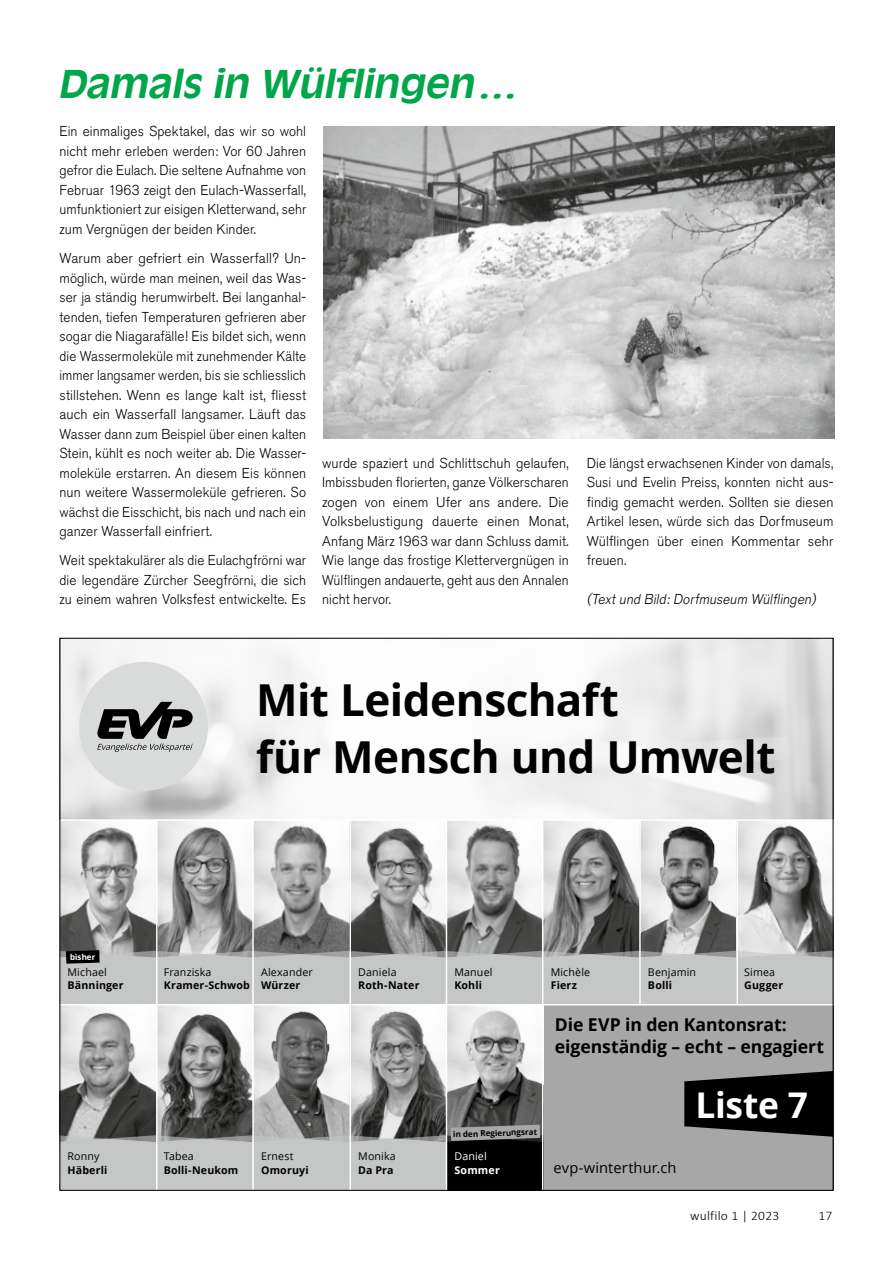
<style>
.page{position:relative;width:893px;height:1263px;background:#fff}
.page>*{position:absolute;margin:0;border:0;box-sizing:border-box;transform-origin:0 0}
.t1{font:700 44.1px/57.3px "Open Sans";letter-spacing:-.01em;color:#000}
.t2{font:italic 700 37.8px "Antique Olive";color:#00a649}
.t3{font:700 35.4px "Open Sans";letter-spacing:-.01em;color:#fff}
.t4{font:700 17.55px/21.1px "Open Sans";letter-spacing:-.005em;color:#000}
.t5{font:14.7px "Open Sans";letter-spacing:.005em;color:#000}
.t6{font:300 14.25px/19.5px "Akzidenz Grotesk BE";letter-spacing:.005em;color:#000;text-align:justify}
.t7{font:300 14.25px/19.5px "Akzidenz Grotesk BE";letter-spacing:.005em;color:#000;text-align:justify;scale:.95 1}
.t8{font:300 14.25px/19.5px "Akzidenz Grotesk BE";letter-spacing:.005em;color:#000;text-align:justify;scale:.96 1}
.t9{font:300 14.25px/19.5px "Akzidenz Grotesk BE";letter-spacing:.005em;color:#000;text-align:justify;scale:.94 1}
.t10{font:italic 300 14.25px "Akzidenz Grotesk BE";color:#000;scale:.95 1}
.t11{font:300 13.05px "Calibri";letter-spacing:.015em;color:#000}
.t12{font:700 10.65px "Open Sans";letter-spacing:.015em;color:#000}
.t13{font:10.65px "Open Sans";letter-spacing:.015em;color:#000}
.t14{font:10.65px "Open Sans";letter-spacing:.015em;color:#fff}
.t15{font:700 10.65px "Open Sans";letter-spacing:.015em;color:#fff}
.t16{font:700 8.1px "Open Sans";color:#000}
.t17{font:700 8.1px "Open Sans";color:#fff}
</style>
<div class="page">
<img style="left:323px;top:127px;width:511px;height:311px">
<div style="left:543px;top:1005px;width:290px;height:185px;background:#a7a7a8"></div>
<div style="left:79px;top:662px;width:129px;height:129px;background:#d9dada;border-radius:50%"></div>
<svg style="left:97px;top:702px;width:96px;height:50px"></svg>
<img style="left:62px;top:1005px;width:480px;height:120px">
<img style="left:62px;top:821px;width:480px;height:125px">
<img style="left:543px;top:822px;width:96px;height:124px">
<img style="left:641px;top:821px;width:190px;height:125px">
<svg style="left:684px;top:1071px;width:147px;height:66px"></svg>
<svg style="left:62px;top:1125px;width:480px;height:64px;background:#959595"></svg>
<svg style="left:62px;top:946px;width:769px;height:58px;background:#b9baba"></svg>
<hr style="left:156px;top:820px;width:2px;height:370px;background:#fff">
<hr style="left:350px;top:820px;width:1px;height:370px;background:#fff">
<hr style="left:446px;top:820px;width:1px;height:370px;background:#fff">
<hr style="left:542px;top:820px;width:1px;height:370px;background:#fff">
<hr style="left:639px;top:820px;width:2px;height:185px;background:#fff">
<hr style="left:736px;top:821px;width:2px;height:183px;background:#fff">
<hr style="left:252px;top:819px;width:2px;height:371px;background:#fff">
<h2 class="t2" style="left:57px;top:61px;width:469px">Damals in Wülflingen…</h2>
<p class="t7" style="left:60px;top:122px;width:261px">Ein einmaliges Spektakel, das wir so wohl nicht mehr erleben werden: Vor 60 Jahren gefror die Eulach. Die seltene Aufnahme von Februar 1963 zeigt den Eulach-Wasserfall, umfunktioniert zur eisigen Kletterwand, sehr zum Vergnügen der beiden Kinder.</p>
<p class="t6" style="left:60px;top:249px;width:248px">Warum aber gefriert ein Wasserfall? Un&shy;möglich, würde man meinen, weil das Was&shy;ser ja ständig herumwirbelt. Bei langanhal&shy;tenden, tiefen Temperaturen gefrieren aber sogar die Niagarafälle! Eis bildet sich, wenn die Wassermoleküle mit zunehmender Kälte immer langsamer werden, bis sie schliesslich stillstehen. Wenn es lange kalt ist, fliesst auch ein Wasserfall langsamer. Läuft das Wasser dann zum Beispiel über einen kalten Stein, kühlt es noch weiter ab. Die Wasser&shy;moleküle erstarren. An diesem Eis können nun weitere Wassermoleküle gefrieren. So wächst die Eisschicht, bis nach und nach ein ganzer Wasserfall einfriert.</p>
<p class="t9" style="left:60px;top:551px;width:264px">Weit spektakulärer als die Eulachgfrörni war die legendäre Zürcher Seegfrörni, die sich zu einem wahren Volksfest entwickelte. Es</p>
<p class="t8" style="left:322px;top:453px;width:258px">wurde spaziert und Schlittschuh gelaufen, Imbissbuden florierten, ganze Völkerscharen zogen von einem Ufer ans andere. Die Volksbelustigung dauerte einen Monat, Anfang März 1963 war dann Schluss damit.<br>Wie lange das frostige Klettervergnügen in Wülflingen andauerte, geht aus den Annalen nicht hervor.</p>
<p class="t7" style="left:587px;top:453px;width:261px">Die längst erwachsenen Kinder von damals, Susi und Evelin Preiss, konnten nicht aus&shy;findig gemacht werden. Sollten sie diesen Artikel lesen, würde sich das Dorfmuseum Wülflingen über einen Kommentar sehr freuen.</p>
<p class="t10" style="left:587px;top:591px;width:245px">(Textund Bild:Dorfmuseum Wülflingen)</p>
<h1 class="t1" style="left:256px;top:670px;width:521px">Mit Leidenschaft<br>für Mensch und Umwelt</h1>
<p class="t17" style="left:70px;top:952px;width:27px;rotate:-2deg">bisher</p>
<p class="t13" style="left:68px;top:965px;width:41px">Michael</p>
<p class="t12" style="left:68px;top:978px;width:58px">Bänninger</p>
<p class="t13" style="left:164px;top:965px;width:49px">Franziska</p>
<p class="t12" style="left:164px;top:978px;width:88px">Kramer-Schwob</p>
<p class="t13" style="left:261px;top:965px;width:53px">Alexander</p>
<p class="t12" style="left:261px;top:978px;width:41px">Würzer</p>
<p class="t13" style="left:68px;top:1149px;width:34px">Ronny</p>
<p class="t12" style="left:68px;top:1162px;width:41px">Häberli</p>
<p class="t13" style="left:164px;top:1149px;width:32px">Tabea</p>
<p class="t12" style="left:164px;top:1162px;width:76px">Bolli-Neukom</p>
<p class="t13" style="left:261px;top:1149px;width:34px">Ernest</p>
<p class="t12" style="left:261px;top:1162px;width:49px">Omoruyi</p>
<p class="t13" style="left:358px;top:965px;width:40px">Daniela</p>
<p class="t12" style="left:358px;top:978px;width:63px">Roth-Nater</p>
<p class="t13" style="left:358px;top:1149px;width:39px">Monika</p>
<p class="t12" style="left:358px;top:1162px;width:37px">Da Pra</p>
<p class="t13" style="left:454px;top:965px;width:40px">Manuel</p>
<p class="t12" style="left:454px;top:978px;width:29px">Kohli</p>
<p class="t16" style="left:453px;top:1129px;width:85px;rotate:-2deg">in den Regierungsrat</p>
<p class="t14" style="left:454px;top:1149px;width:34px">Daniel</p>
<p class="t15" style="left:454px;top:1162px;width:47px">Sommer</p>
<p class="t13" style="left:551px;top:965px;width:41px">Michèle</p>
<p class="t12" style="left:551px;top:978px;width:28px">Fierz</p>
<p class="t13" style="left:648px;top:965px;width:50px">Benjamin</p>
<p class="t12" style="left:648px;top:978px;width:26px">Bolli</p>
<p class="t13" style="left:744px;top:965px;width:32px">Simea</p>
<p class="t12" style="left:744px;top:978px;width:41px">Gugger</p>
<p class="t4" style="left:555px;top:1014px;width:271px">Die EVP in den Kantonsrat: eigenständig – echt – engagiert</p>
<h3 class="t3" style="left:695px;top:1080px;width:114px">Liste 7</h3>
<p class="t5" style="left:553px;top:1157px;width:124px">evp-winterthur.ch</p>
<p class="t11" style="left:690px;top:1207px;width:91px">wulfilo 1 | 2023</p>
<p class="t11" style="left:818px;top:1207px;width:15px">17</p>
</div>
